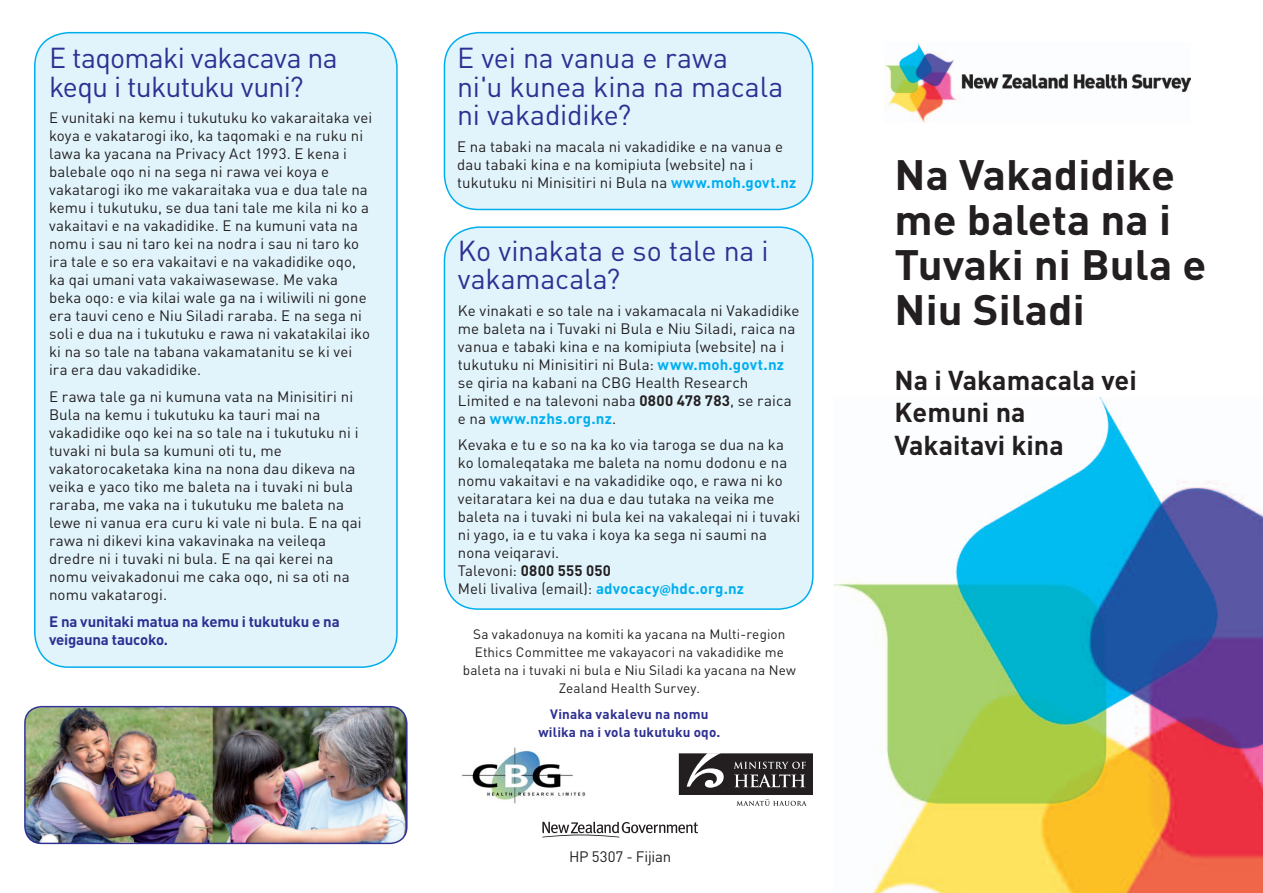
<style>
.page{position:relative;width:1263px;height:893px;background:#fff}
.page>*{position:absolute;margin:0;border:0;box-sizing:border-box;transform-origin:0 0}
.t1{font:700 42px/45px "DIN";color:#231f20;scale:1.04 1}
.QuestionA{font:28.5px/28.5px "DIN";letter-spacing:-.01em;color:#2e3092}
.Body{font:28.5px/28.5px "DIN";letter-spacing:-.005em;color:#2e3092}
.t2{font:700 27px/32.4px "DIN";color:#231f20}
.Body-2{font:15px/18px "DIN";letter-spacing:.005em;color:#231f20}
.Body-3{font:700 15px/18px "DIN";letter-spacing:-.01em;color:#2e3092}
.Body-4{font:700 15px "DIN";letter-spacing:.015em;color:#231f20}
.QuestionB{font:15px "DIN";letter-spacing:-.015em;color:#231f20}
.Body-5{font:13.5px/18px "DIN";letter-spacing:.01em;color:#231f20;text-align:center}
.Body-6{font:700 13.5px/18px "DIN";letter-spacing:.015em;color:#2e3092;text-align:center}
.t3{font:700 6.45px "Trajan";color:#231f20}
.s1{font-weight:700;color:#00aeef}
.s2{font-weight:700}
.s3{font-weight:400}
.s4{font-family:"Myriad Pro";font-weight:700;color:#00aeef}
</style>
<div class="page">
<img style="left:833px;top:398px;width:430px;height:495px">
<div style="left:444px;top:33px;width:368px;height:176px;background:#e1f4fc;border-radius:34px"></div>
<div style="left:444px;top:32px;width:369px;height:178px;border:2px solid #00aeef;border-radius:34px"></div>
<div style="left:444px;top:227px;width:369px;height:382px;background:#e1f4fc;border-radius:34px"></div>
<div style="left:444px;top:226px;width:370px;height:384px;border:2px solid #00aeef;border-radius:34px"></div>
<svg style="left:542px;top:822px;width:156px;height:15px"></svg>
<div style="left:679px;top:754px;width:133px;height:40px;background:#231f20"></div>
<div style="left:679px;top:753px;width:134px;height:42px;border:1px solid #231f20"></div>
<svg style="left:687px;top:753px;width:37px;height:35px"></svg>
<svg style="left:734px;top:762px;width:72px;height:25px"></svg>
<svg style="left:736px;top:801px;width:71px;height:5px"></svg>
<img style="left:462px;top:747px;width:124px;height:57px">
<div style="left:35px;top:33px;width:362px;height:634px;background:#e1f4fc;border-radius:34px"></div>
<div style="left:34px;top:32px;width:364px;height:636px;border:2px solid #00aeef;border-radius:34px"></div>
<img style="left:213px;top:707px;width:194px;height:136px">
<img style="left:25px;top:707px;width:188px;height:136px">
<div style="left:24px;top:706px;width:383px;height:138px;border:1px solid #2e3092;border-radius:17px"></div>
<img style="left:885px;top:43px;width:305px;height:80px">
<p class="QuestionA" style="left:49px;top:44px;width:290px">E taqomaki vakacava na kequ i tukutuku vuni?</p>
<p class="Body-2" style="left:49px;top:109px;width:325px">E vunitaki na kemu i tukutuku ko vakaraitaka vei koya e vakatarogi iko, ka taqomaki e na ruku ni lawa ka yacana na Privacy Act 1993. E kena i balebale oqo ni na sega ni rawa vei koya e vakatarogi iko me vakaraitaka vua e dua tale na kemu i tukutuku, se dua tani tale me kila ni ko a vakaitavi e na vakadidike. E na kumuni vata na nomu i sau ni taro kei na nodra i sau ni taro ko ira tale e so era vakaitavi e na vakadidike oqo, ka qai umani vata vakaiwasewase. Me vaka beka oqo: e via kilai wale ga na i wiliwili ni gone era tauvi ceno e Niu Siladi raraba. E na sega ni soli e dua na i tukutuku e rawa ni vakatakilai iko ki na so tale na tabana vakamatanitu se ki vei ira era dau vakadidike.</p>
<p class="Body-2" style="left:49px;top:388px;width:314px">E rawa tale ga ni kumuna vata na Minisitiri ni Bula na kemu i tukutuku ka tauri mai na vakadidike oqo kei na so tale na i tukutuku ni i tuvaki ni bula sa kumuni oti tu, me vakatorocaketaka kina na nona dau dikeva na veika e yaco tiko me baleta na i tuvaki ni bula raraba, me vaka na i tukutuku me baleta na lewe ni vanua era curu ki vale ni bula. E na qai rawa ni dikevi kina vakavinaka na veileqa dredre ni i tuvaki ni bula. E na qai kerei na nomu veivakadonui me caka oqo, ni sa oti na nomu vakatarogi.</p>
<p class="Body-3" style="left:49px;top:611px;width:292px">E na vunitaki matua na kemu i tukutuku e na veigauna taucoko.</p>
<p class="QuestionA" style="left:457px;top:44px;width:328px">E vei na vanua e rawa<br>ni'u kunea kina na macala ni vakadidike?</p>
<p class="Body-2" style="left:457px;top:138px;width:341px">E na tabaki na macala ni vakadidike e na vanua e dau tabaki kina e na komipiuta (website) na i tukutuku ni Minisitiri ni Bula na <span class="s1">www.moh.govt.nz</span></p>
<p class="Body" style="left:458px;top:237px;width:312px">Ko vinakata e so tale na i vakamacala?</p>
<p class="Body-2" style="left:458px;top:302px;width:343px">Ke vinakati e so tale na i vakamacala ni Vakadidike me baleta na i Tuvaki ni Bula e Niu Siladi, raica na vanua e tabaki kina e na komipiuta (website) na i tukutuku ni Minisitiri ni Bula: <span class="s1">www.moh.govt.nz </span>se qiria na kabani na CBG Health Research Limited e na talevoni naba <span class="s2">0800 478 783</span>, se raica e na <span class="s1">www.nzhs.org.nz</span>.</p>
<p class="Body-2" style="left:458px;top:436px;width:344px">Kevaka e tu e so na ka ko via taroga se dua na ka ko lomaleqataka me baleta na nomu dodonu e na nomu vakaitavi e na vakadidike oqo, e rawa ni ko veitaratara kei na dua e dau tutaka na veika me baleta na i tuvaki ni bula kei na vakaleqai ni i tuvaki ni yago, ia e tu vaka i koya ka sega ni saumi na nona veiqaravi.</p>
<p class="Body-4" style="left:458px;top:561px;width:155px"><span class="s3">Talevoni:</span> 0800 555 050</p>
<p class="Body-2" style="left:458px;top:580px;width:288px">Meli livaliva (email): <span class="s1">advocacy</span><span class="s4">@</span><span class="s1">hdc.org.nz</span></p>
<p class="Body-5" style="left:463px;top:625px;width:335px">Sa vakadonuya na komiti ka yacana na Multi-region Ethics Committee me vakayacori na vakadidike me baleta na i tuvaki ni bula e Niu Siladi ka yacana na New Zealand Health Survey.</p>
<p class="Body-6" style="left:538px;top:705px;width:183px">Vinaka vakalevu na nomu wilika na i vola tukutuku oqo.</p>
<p class="QuestionB" style="left:569px;top:848px;width:104px">HP 5307 - Fijian</p>
<p class="t3" style="left:766px;top:795px;width:5px">–</p>
<p class="t1" style="left:895px;top:151px;width:301px">Na Vakadidike me baleta na i<br>Tuvaki ni Bula e<br>Niu Siladi</p>
<p class="t2" style="left:895px;top:363px;width:244px">Na i Vakamacala vei<br>Kemuni na<br>Vakaitavi kina</p>
</div>
